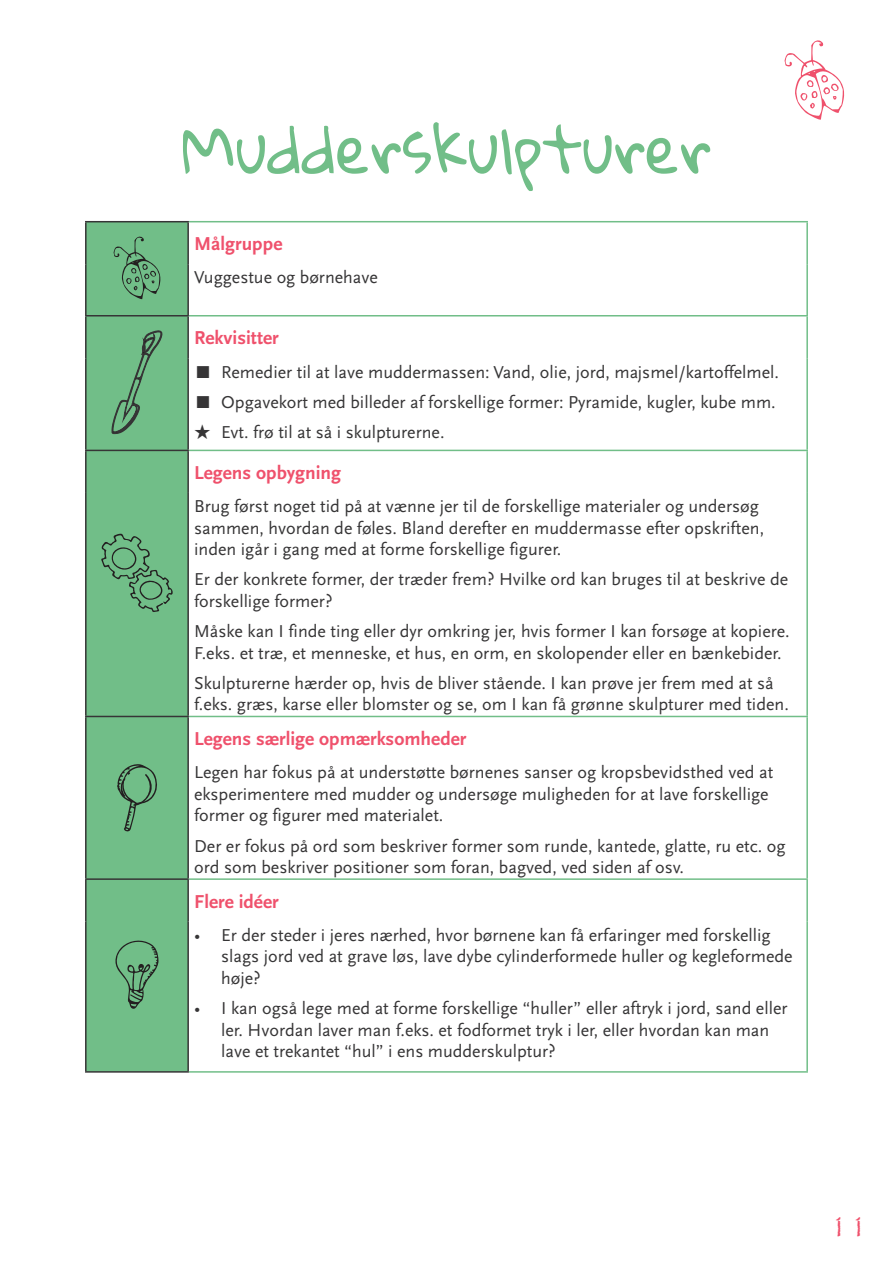
<style>
.page{position:relative;width:893px;height:1263px;background:#fff}
.page>*{position:absolute;margin:0;border:0;box-sizing:border-box;transform-origin:0 0}
.t1{font:63px "Gloria Hallelujah";color:#71be88}
.t2{font:34.5px "Papyrus";color:#ef516c}
.t3{font:700 19.5px "Scala Sans OT";color:#ef516c}
.Tekstboks_brødtekst{font:18px/21.6px "Scala Sans OT";color:#363536}
</style>
<div class="page">
<div style="left:87px;top:222px;width:100px;height:849px;background:#71be88"></div>
<hr style="left:189px;top:221px;width:619px;height:1px;background:#71be88">
<hr style="left:806px;top:222px;width:2px;height:42px;background:#71be88">
<hr style="left:806px;top:264px;width:2px;height:51px;background:#71be88">
<hr style="left:189px;top:315px;width:619px;height:1px;background:#71be88">
<hr style="left:806px;top:316px;width:2px;height:42px;background:#71be88">
<hr style="left:806px;top:358px;width:2px;height:92px;background:#71be88">
<hr style="left:189px;top:450px;width:619px;height:1px;background:#71be88">
<hr style="left:806px;top:451px;width:2px;height:42px;background:#71be88">
<hr style="left:806px;top:493px;width:2px;height:223px;background:#71be88">
<hr style="left:189px;top:716px;width:619px;height:1px;background:#71be88">
<hr style="left:806px;top:717px;width:2px;height:42px;background:#71be88">
<hr style="left:806px;top:759px;width:2px;height:119px;background:#71be88">
<hr style="left:189px;top:878px;width:619px;height:2px;background:#71be88">
<hr style="left:806px;top:880px;width:2px;height:42px;background:#71be88">
<hr style="left:806px;top:922px;width:2px;height:149px;background:#71be88">
<hr style="left:189px;top:1071px;width:619px;height:2px;background:#71be88">
<hr style="left:85px;top:221px;width:104px;height:1px;background:#363536">
<hr style="left:85px;top:222px;width:2px;height:42px;background:#363536">
<hr style="left:187px;top:222px;width:2px;height:42px;background:#363536">
<hr style="left:85px;top:264px;width:2px;height:51px;background:#363536">
<hr style="left:187px;top:264px;width:2px;height:51px;background:#363536">
<hr style="left:85px;top:315px;width:104px;height:1px;background:#363536">
<hr style="left:85px;top:316px;width:2px;height:42px;background:#363536">
<hr style="left:187px;top:316px;width:2px;height:42px;background:#363536">
<hr style="left:85px;top:358px;width:2px;height:92px;background:#363536">
<hr style="left:187px;top:358px;width:2px;height:92px;background:#363536">
<hr style="left:85px;top:450px;width:104px;height:1px;background:#363536">
<hr style="left:85px;top:451px;width:2px;height:42px;background:#363536">
<hr style="left:187px;top:451px;width:2px;height:42px;background:#363536">
<hr style="left:85px;top:493px;width:2px;height:223px;background:#363536">
<hr style="left:187px;top:493px;width:2px;height:223px;background:#363536">
<hr style="left:85px;top:716px;width:104px;height:1px;background:#363536">
<hr style="left:85px;top:717px;width:2px;height:42px;background:#363536">
<hr style="left:187px;top:717px;width:2px;height:42px;background:#363536">
<hr style="left:85px;top:759px;width:2px;height:119px;background:#363536">
<hr style="left:187px;top:759px;width:2px;height:119px;background:#363536">
<hr style="left:85px;top:878px;width:104px;height:2px;background:#363536">
<hr style="left:85px;top:880px;width:2px;height:42px;background:#363536">
<hr style="left:187px;top:880px;width:2px;height:42px;background:#363536">
<hr style="left:85px;top:922px;width:2px;height:149px;background:#363536">
<hr style="left:187px;top:922px;width:2px;height:149px;background:#363536">
<hr style="left:85px;top:1071px;width:104px;height:2px;background:#363536">
<svg style="left:107px;top:234px;width:61px;height:71px;background:#69af7e"></svg>
<svg style="left:89px;top:329px;width:96px;height:107px;background:#6cb482"></svg>
<svg style="left:94px;top:525px;width:84px;height:94px;background:#6ab07f"></svg>
<svg style="left:104px;top:759px;width:60px;height:78px;background:#69ae7e"></svg>
<svg style="left:112px;top:938px;width:47px;height:71px;background:#65a779"></svg>
<svg style="left:784px;top:40px;width:61px;height:80px"></svg>
<p class="t1" style="left:182px;top:115px;width:531px">Mudderskulpturer</p>
<p class="t3" style="left:194px;top:233px;width:90px">Målgruppe</p>
<p class="Tekstboks_brødtekst" style="left:194px;top:267px;width:185px">Vuggestue og børnehave</p>
<p class="t3" style="left:194px;top:327px;width:86px">Rekvisitter</p>
<p class="Tekstboks_brødtekst" style="left:194px;top:361px;width:586px">■ Remedier til at lave muddermassen: Vand, olie, jord, majsmel/kartoffelmel.</p>
<p class="Tekstboks_brødtekst" style="left:194px;top:391px;width:583px">■ Opgavekort med billeder af forskellige former: Pyramide, kugler, kube mm.</p>
<p class="Tekstboks_brødtekst" style="left:194px;top:421px;width:252px">★ Evt. frø til at så i skulpturerne.</p>
<p class="t3" style="left:194px;top:462px;width:148px">Legens opbygning</p>
<p class="Tekstboks_brødtekst" style="left:194px;top:496px;width:571px">Brug først noget tid på at vænne jer til de forskellige materialer og undersøg sammen, hvordan de føles. Bland derefter en muddermasse efter opskriften, inden igår i gang med at forme forskellige figurer.</p>
<p class="Tekstboks_brødtekst" style="left:194px;top:569px;width:595px">Er der konkrete former, der træder frem? Hvilke ord kan bruges til at beskrive de forskellige former?</p>
<p class="Tekstboks_brødtekst" style="left:194px;top:621px;width:597px">Måske kan I finde ting eller dyr omkring jer, hvis former I kan forsøge at kopiere.<br>F.eks. et træ, et menneske, et hus, en orm, en skolopender eller en bænkebider.</p>
<p class="Tekstboks_brødtekst" style="left:194px;top:673px;width:596px">Skulpturerne hærder op, hvis de bliver stående. I kan prøve jer frem med at så f.eks. græs, karse eller blomster og se, om I kan få grønne skulpturer med tiden.</p>
<p class="t3" style="left:194px;top:728px;width:274px">Legens særlige opmærksomheder</p>
<p class="Tekstboks_brødtekst" style="left:194px;top:762px;width:581px">Legen har fokus på at understøtte børnenes sanser og kropsbevidsthed ved at eksperimentere med mudder og undersøge muligheden for at lave forskellige former og figurer med materialet.</p>
<p class="Tekstboks_brødtekst" style="left:194px;top:835px;width:593px">Der er fokus på ord som beskriver former som runde, kantede, glatte, ru etc. og ord som beskriver positioner som foran, bagved, ved siden af osv.</p>
<p class="t3" style="left:194px;top:890px;width:86px">Flere idéer</p>
<p class="Tekstboks_brødtekst" style="left:221px;top:925px;width:573px;text-indent:-27px">• Er der steder i jeres nærhed, hvor børnene kan få erfaringer med forskellig slags jord ved at grave løs, lave dybe cylinderformede huller og kegleformede høje?</p>
<p class="Tekstboks_brødtekst" style="left:221px;top:998px;width:568px;text-indent:-27px">• I kan også lege med at forme forskellige “huller” eller aftryk i jord, sand eller ler. Hvordan laver man f.eks. et fodformet tryk i ler, eller hvordan kan man lave et trekantet “hul” i ens mudderskulptur?</p>
<h2 class="t2" style="left:829px;top:1204px;width:41px">11</h2>
</div>
